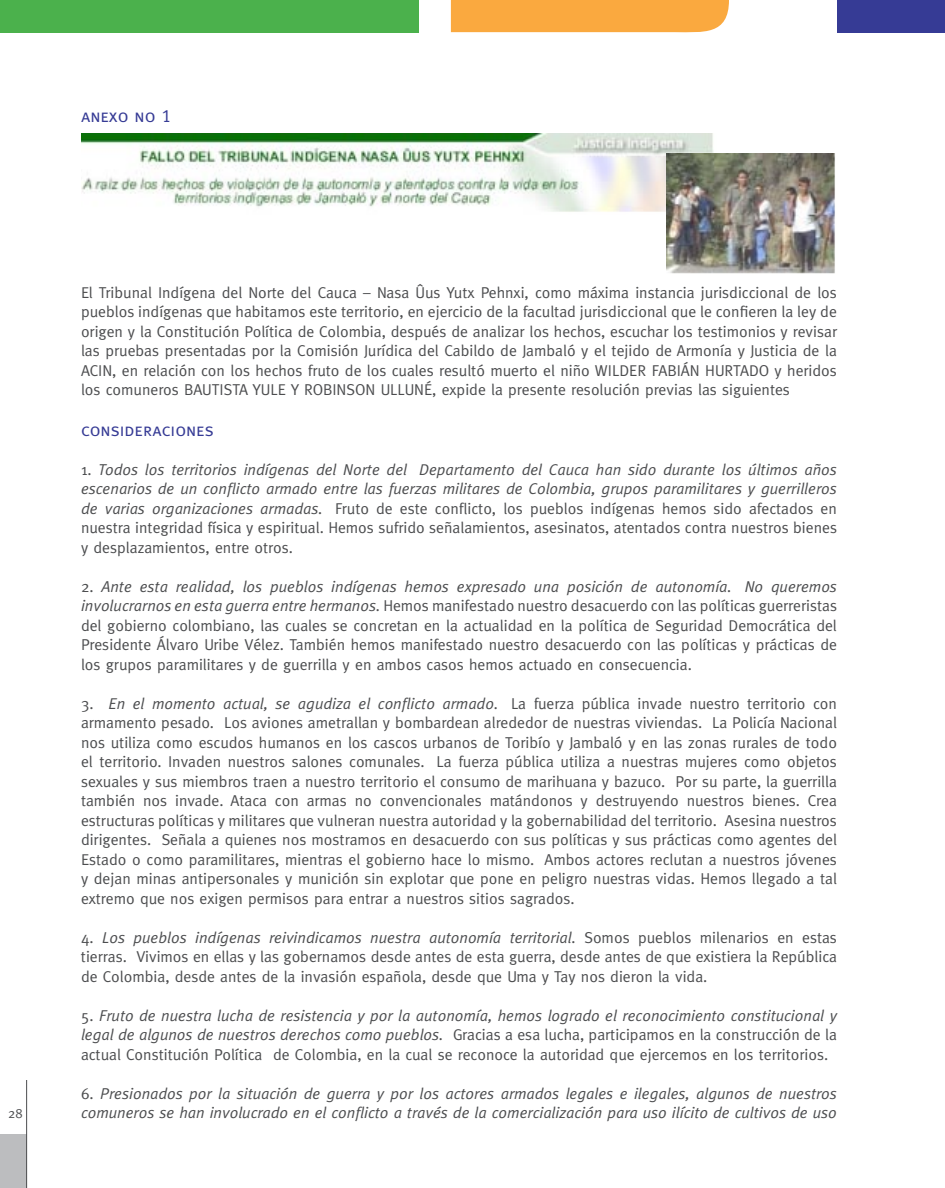
<style>
.page{position:relative;width:945px;height:1188px;background:#fff}
.page>*{position:absolute;margin:0;border:0;box-sizing:border-box;transform-origin:0 0}
.t1{font:18px "Meta Caps";color:#363b95}
.t2{font:15.75px/19.5px "Meta";color:#4c4d4f;text-align:justify}
.t3{font:italic 15.75px/19.5px "Meta";color:#4c4d4f;text-align:justify}
.t4{font:13.5px "Meta";color:#4c4d4f}
.s1{font-style:normal}
.s2{font-style:italic}
</style>
<div class="page">
<div style="left:0;top:1134px;width:27px;height:54px;background:#bcbdbf"></div>
<div style="left:0;top:0;width:418px;height:32px;background:#4bb14c"></div>
<div style="left:837px;top:0;width:108px;height:32px;background:#363b95"></div>
<div style="left:451px;top:0;width:278px;height:33px;background:#faa93f"></div>
<hr style="left:26px;top:1080px;width:1px;height:108px;background:#4c4d4f">
<img style="left:81px;top:134px;width:633px;height:78px">
<img style="left:666px;top:153px;width:169px;height:121px">
<hr style="left:944px;top:0;width:1px;height:1188px;background:#000">
<p class="t1" style="left:81px;top:106px;width:92px">anexo no 1</p>
<p class="t4" style="left:8px;top:1105px;width:16px">28</p>
<p class="t2" style="left:81px;top:282px;width:758px">El Tribunal Indígena del Norte del Cauca – Nasa Ûus Yutx Pehnxi, como máxima instancia jurisdiccional de los pueblos indígenas que habitamos este territorio, en ejercicio de la facultad jurisdiccional que le confieren la ley de origen y la Constitución Política de Colombia, después de analizar los hechos, escuchar los testimonios y revisar las pruebas presentadas por la Comisión Jurídica del Cabildo de Jambaló y el tejido de Armonía y Justicia de la ACIN, en relación con los hechos fruto de los cuales resultó muerto el niño WILDER FABIÁN HURTADO y heridos los comuneros BAUTISTA YULE Y ROBINSON ULLUNÉ, expide la presente resolución previas las siguientes</p>
<p class="t1" style="left:81px;top:419px;width:134px">consideraciones</p>
<p class="t3" style="left:81px;top:459px;width:758px"><span class="s1">1.</span> Todos los territorios indígenas del Norte del Departamento del Cauca han sido durante los últimos años escenarios de un conflicto armado entre las fuerzas militares de Colombia, grupos paramilitares y guerrilleros de varias organizaciones armadas. <span class="s1">Fruto de este conflicto, los pueblos indígenas hemos sido afectados en nuestra integridad física y espiritual. Hemos sufrido señalamientos, asesinatos, atentados contra nuestros bienes y desplazamientos, entre otros.</span></p>
<p class="t2" style="left:81px;top:576px;width:758px">2. <span class="s2">Ante esta realidad, los pueblos indígenas hemos expresado una posición de autonomía. No queremos involucrarnos en esta guerra entre hermanos.</span> Hemos manifestado nuestro desacuerdo con las políticas guerreristas del gobierno colombiano, las cuales se concretan en la actualidad en la política de Seguridad Democrática del Presidente Álvaro Uribe Vélez. También hemos manifestado nuestro desacuerdo con las políticas y prácticas de los grupos paramilitares y de guerrilla y en ambos casos hemos actuado en consecuencia.</p>
<p class="t2" style="left:81px;top:693px;width:758px">3. <span class="s2">En el momento actual, se agudiza el conflicto armado.</span> La fuerza pública invade nuestro territorio con armamento pesado. Los aviones ametrallan y bombardean alrededor de nuestras viviendas. La Policía Nacional nos utiliza como escudos humanos en los cascos urbanos de Toribío y Jambaló y en las zonas rurales de todo el territorio. Invaden nuestros salones comunales. La fuerza pública utiliza a nuestras mujeres como objetos sexuales y sus miembros traen a nuestro territorio el consumo de marihuana y bazuco. Por su parte, la guerrilla también nos invade. Ataca con armas no convencionales matándonos y destruyendo nuestros bienes. Crea estructuras políticas y militares que vulneran nuestra autoridad y la gobernabilidad del territorio. Asesina nuestros dirigentes. Señala a quienes nos mostramos en desacuerdo con sus políticas y sus prácticas como agentes del Estado o como paramilitares, mientras el gobierno hace lo mismo. Ambos actores reclutan a nuestros jóvenes y dejan minas antipersonales y munición sin explotar que pone en peligro nuestras vidas. Hemos llegado a tal extremo que nos exigen permisos para entrar a nuestros sitios sagrados.</p>
<p class="t2" style="left:81px;top:927px;width:757px">4. <span class="s2">Los pueblos indígenas reivindicamos nuestra autonomía territorial.</span> Somos pueblos milenarios en estas tierras. Vivimos en ellas y las gobernamos desde antes de esta guerra, desde antes de que existiera la República de Colombia, desde antes de la invasión española, desde que Uma y Tay nos dieron la vida.</p>
<p class="t2" style="left:81px;top:1005px;width:758px">5. <span class="s2">Fruto de nuestra lucha de resistencia y por la autonomía, hemos logrado el reconocimiento constitucional y legal de algunos de nuestros derechos como pueblos.</span> Gracias a esa lucha, participamos en la construcción de la actual Constitución Política de Colombia, en la cual se reconoce la autoridad que ejercemos en los territorios.</p>
<p class="t3" style="left:81px;top:1083px;width:758px"><span class="s1">6.</span> Presionados por la situación de guerra y por los actores armados legales e ilegales, algunos de nuestros comuneros se han involucrado en el conflicto a través de la comercialización para uso ilícito de cultivos de uso</p>
</div>
